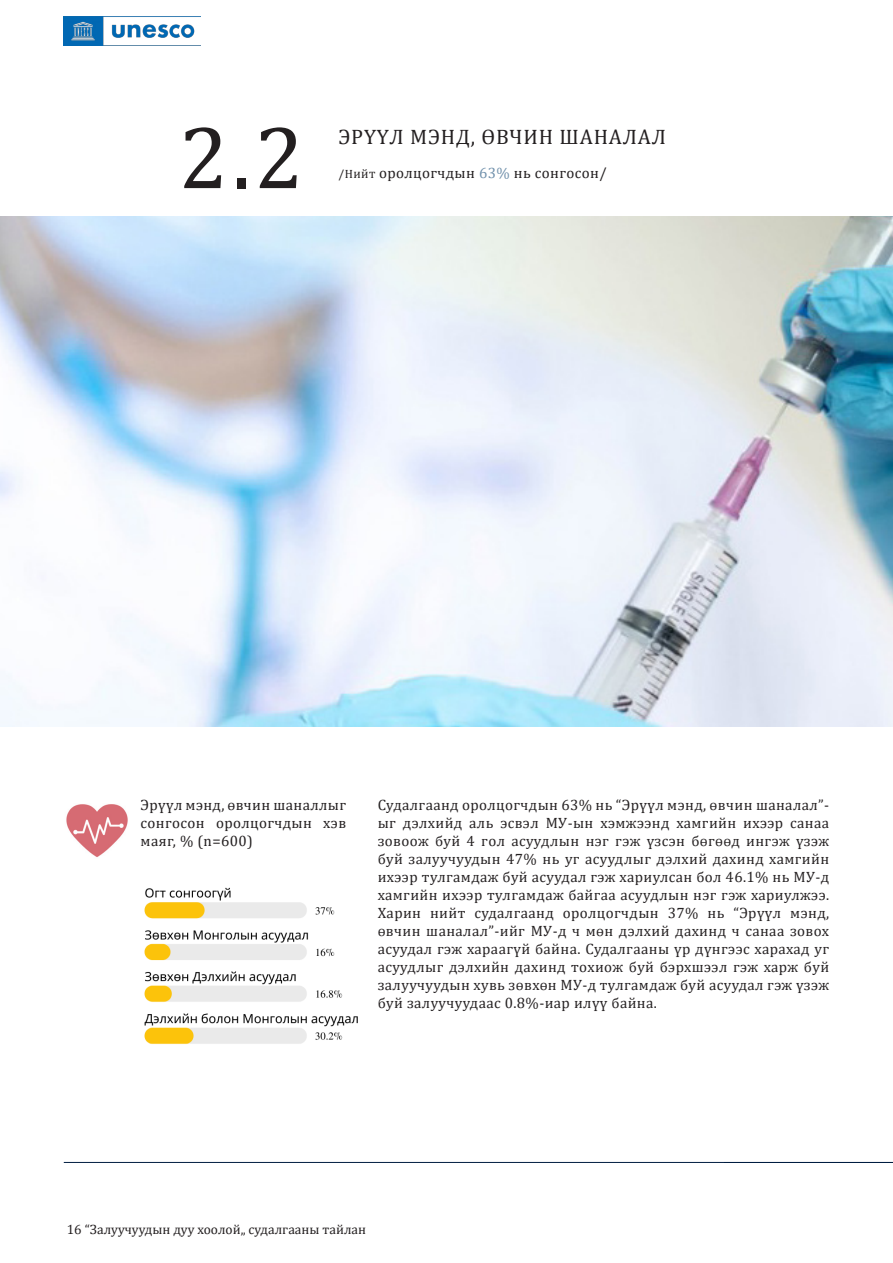
<style>
.page{position:relative;width:893px;height:1263px;background:#fff}
.page>*{position:absolute;margin:0;border:0;box-sizing:border-box;transform-origin:0 0}
.Unterüberschrift___l{font:90px "Cambria";color:#231f20}
.Unterüberschrift___l-2{font:21px "Cambria";letter-spacing:.04em;color:#231f20}
.Textkörper___linksbü{font:15px/18px "Cambria";letter-spacing:.025em;color:#231f20;text-align:justify}
.Unterüberschrift___l-3{font:15px "Cambria";letter-spacing:.025em;color:#231f20}
.t1{font:13.5px "Cambria";color:#231f20}
.s1{font-size:12px}
.s2{color:#7191ac}
</style>
<div class="page">
<img style="left:64px;top:16px;width:137px;height:29px">
<img style="left:0;top:216px;width:893px;height:510px">
<hr style="left:64px;top:1162px;width:829px;height:1px;background:#001d42">
<img style="left:66px;top:804px;width:62px;height:53px">
<img style="left:144px;top:887px;width:214px;height:157px">
<p class="Unterüberschrift___l" style="left:179px;top:104px;width:127px">2.2</p>
<p class="Unterüberschrift___l-2" style="left:338px;top:125px;width:329px">ЭРҮҮЛ МЭНД, ӨВЧИН ШАНАЛАЛ</p>
<p class="Unterüberschrift___l-3" style="left:338px;top:164px;width:270px"><span class="s1">/Нийт</span> оролцогчдын <span class="s2">63%</span> нь сонгосон/</p>
<p class="Textkörper___linksbü" style="left:141px;top:796px;width:207px">Эрүүл мэнд, өвчин шаналлыг сонгосон оролцогчдын хэв маяг, % (n=600)</p>
<p class="Textkörper___linksbü" style="left:378px;top:796px;width:453px">Судалгаанд оролцогчдын 63% нь “Эрүүл мэнд, өвчин шаналал”- ыг дэлхийд аль эсвэл МУ-ын хэмжээнд хамгийн ихээр санаа зовоож буй 4 гол асуудлын нэг гэж үзсэн бөгөөд ингэж үзэж буй залуучуудын 47% нь уг асуудлыг дэлхий дахинд хамгийн ихээр тулгамдаж буй асуудал гэж хариулсан бол 46.1% нь МУ-д хамгийн ихээр тулгамдаж байгаа асуудлын нэг гэж хариулжээ.<br>Харин нийт судалгаанд оролцогчдын 37% нь “Эрүүл мэнд, өвчин шаналал”-ийг МУ-д ч мөн дэлхий дахинд ч санаа зовох асуудал гэж хараагүй байна. Судалгааны үр дүнгээс харахад уг асуудлыг дэлхийн дахинд тохиож буй бэрхшээл гэж харж буй залуучуудын хувь зөвхөн МУ-д тулгамдаж буй асуудал гэж үзэж буй залуучуудаас 0.8%-иар илүү байна.</p>
<p class="t1" style="left:67px;top:1222px;width:301px">16 “Залуучуудын дуу хоолой„ судалгааны тайлан</p>
</div>
